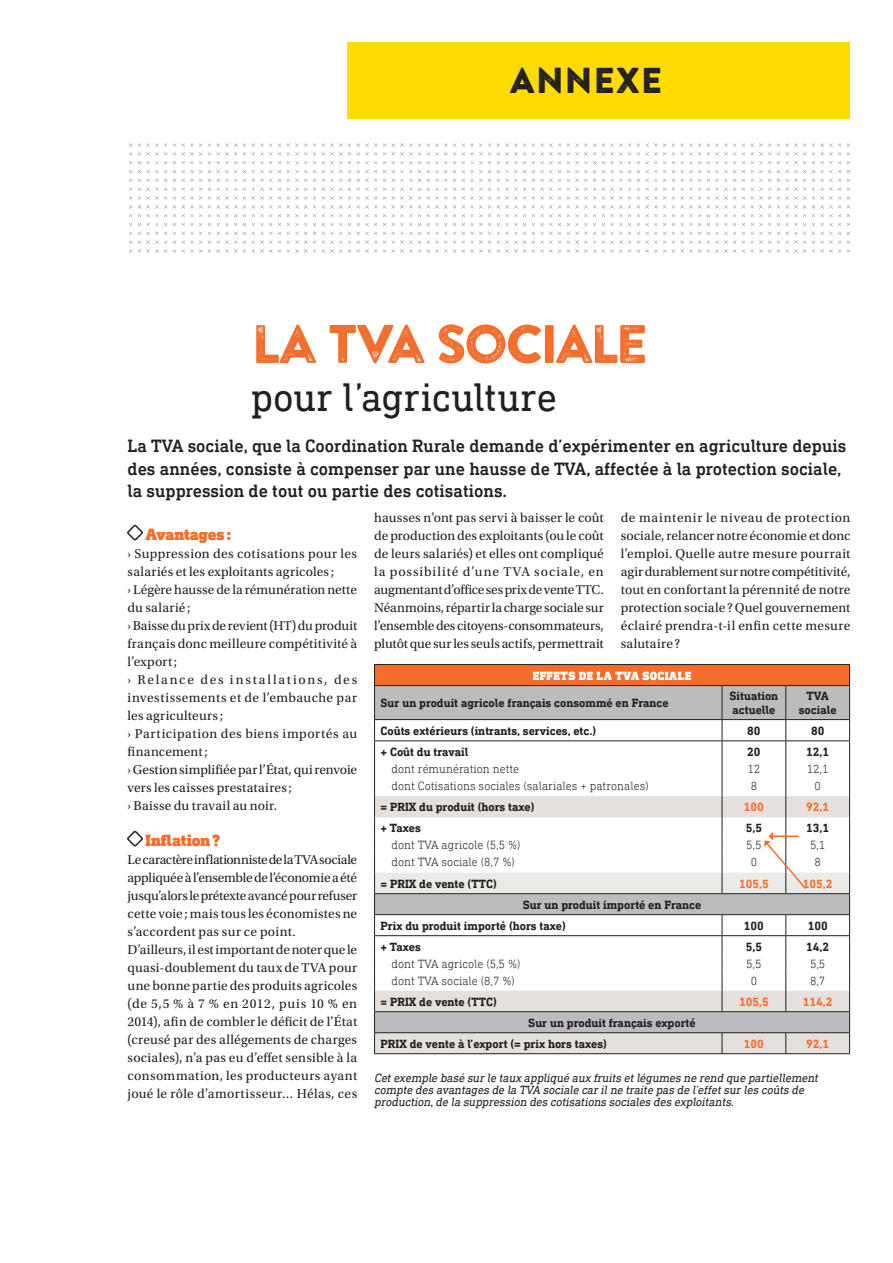
<style>
.page{position:relative;width:893px;height:1263px;background:#fff}
.page>*{position:absolute;margin:0;border:0;box-sizing:border-box;transform-origin:0 0}
.t1{font:54px "Brandon Printed One";letter-spacing:-.075em;color:#f36e2d}
.t2{font:40.2px "DIN Next Slab Pro";letter-spacing:-.005em;color:#231f20}
.t3{font:36px "Brandon Printed One";color:#231f20}
.t4{font:500 18px/22.5px "DIN Next Slab Pro";color:#231f20}
.t5{font:900 16.5px "DIN Next Slab Pro";letter-spacing:-.005em;color:#f36e2d}
.t6{font:13.5px/18px "Utopia Std";letter-spacing:.015em;color:#231f20}
.t7{font:700 12px/13.5px "DIN Next Slab Pro";color:#231f20}
.t8{font:italic 12px/12px "DIN Next Slab Pro";color:#231f20}
.t9{font:300 12px "DIN Next Slab Pro";color:#231f20}
.t10{font:700 12px "DIN Next Slab Pro";color:#f36e2d}
.t11{font:900 12px "DIN Next Slab Pro";letter-spacing:.02em;color:#fff}
</style>
<div class="page">
<svg style="left:127px;top:525px;width:16px;height:15px"></svg>
<svg style="left:127px;top:831px;width:16px;height:15px"></svg>
<div style="left:375px;top:664px;width:475px;height:21px;background:#f36e2d"></div>
<div style="left:375px;top:686px;width:474px;height:33px;background:#bcbcbf"></div>
<hr style="left:374px;top:664px;width:348px;height:1px;background:#231f20">
<svg style="left:374px;top:665px;width:1px;height:20px"></svg>
<hr style="left:722px;top:664px;width:64px;height:1px;background:#231f20">
<hr style="left:786px;top:664px;width:64px;height:1px;background:#231f20">
<svg style="left:849px;top:665px;width:1px;height:20px"></svg>
<hr style="left:374px;top:685px;width:348px;height:1px;background:#231f20">
<hr style="left:374px;top:686px;width:1px;height:33px;background:#231f20">
<hr style="left:722px;top:685px;width:64px;height:1px;background:#231f20">
<hr style="left:722px;top:686px;width:1px;height:33px;background:#231f20">
<hr style="left:786px;top:685px;width:64px;height:1px;background:#231f20">
<hr style="left:785px;top:686px;width:1px;height:33px;background:#231f20">
<hr style="left:849px;top:686px;width:1px;height:33px;background:#231f20">
<hr style="left:374px;top:719px;width:348px;height:1px;background:#231f20">
<hr style="left:722px;top:719px;width:64px;height:1px;background:#231f20">
<hr style="left:786px;top:719px;width:64px;height:1px;background:#231f20">
<hr style="left:374px;top:1053px;width:348px;height:1px;background:#231f20">
<hr style="left:722px;top:1053px;width:64px;height:1px;background:#231f20">
<hr style="left:786px;top:1053px;width:64px;height:1px;background:#231f20">
<svg style="left:374px;top:720px;width:476px;height:333px"></svg>
<img style="left:129px;top:143px;width:721px;height:110px">
<div style="left:348px;top:43px;width:502px;height:76px;background:#ffdc01"></div>
<h3 class="t3" style="left:510px;top:58px;width:155px">ANNEXE</h3>
<h1 class="t1" style="left:251px;top:310px;width:399px">LA TVA SOCIALE</h1>
<h2 class="t2" style="left:251px;top:374px;width:308px">pour l’agriculture</h2>
<h3 class="t4" style="left:128px;top:434px;width:720px">La TVA sociale, que la Coordination Rurale demande d’expérimenter en agriculture depuis des années, consiste à compenser par une hausse de TVA, affectée à la protection sociale, la suppression de tout ou partie des cotisations.</h3>
<p class="t5" style="left:145px;top:525px;width:87px">Avantages:</p>
<p class="t6" style="left:128px;top:545px;width:231px">› Suppression des cotisations pour les salariés et les exploitants agricoles ;<br>› Légère hausse de la rémunération nette du salarié;<br>› Baisse du prix de revient (HT) du produit français donc meilleure compétitivité à l’export;<br>› Relance des installations, des investissements et de l’embauche par les agriculteurs;<br>› Participation des biens importés au financement;<br>› Gestion simplifiée par l’État, qui renvoie vers les caisses prestataires ;<br>› Baisse du travail au noir.</p>
<p class="t5" style="left:145px;top:831px;width:76px">Inflation ?</p>
<p class="t6" style="left:128px;top:851px;width:231px">Le caractère inflationniste de la TVA sociale appliquée à l’ensemble de l’économie a été jusqu’alors le prétexte avancé pour refuser cette voie; mais tous les économistes ne s’accordent pas sur ce point.<br>D’ailleurs, il est important de noter que le quasi-doublement du taux de TVA pour une bonne partie des produits agricoles (de 5,5 % à 7 % en 2012, puis 10 % en 2014), afin de combler le déficit de l’État (creusé par des allégements de charges sociales), n’a pas eu d’effet sensible à la consommation, les producteurs ayant joué le rôle d’amortisseur… Hélas, ces</p>
<p class="t6" style="left:374px;top:509px;width:231px;text-align:justify">hausses n’ont pas servi à baisser le coût de production des exploitants (ou le coût de leurs salariés) et elles ont compliqué la possibilité d’une TVA sociale, en augmentant d’office ses prix de vente TTC.<br>Néanmoins, répartir la charge sociale sur l’ensemble des citoyens-consommateurs, plutôt que sur les seuls actifs, permettrait</p>
<p class="t6" style="left:621px;top:509px;width:231px;text-align:justify">de maintenir le niveau de protection sociale, relancer notre économie et donc l’emploi. Quelle autre mesure pourrait agir durablement sur notre compétitivité, tout en confortant la pérennité de notre protection sociale? Quel gouvernement éclairé prendra-t-il enfin cette mesure salutaire?</p>
<p class="t11" style="left:533px;top:668px;width:160px">EFFETS DE LA TVA SOCIALE</p>
<p class="t7" style="left:381px;top:696px;width:290px">Sur un produit agricole français consommé en France</p>
<p class="t7" style="left:729px;top:689px;width:50px">Situation actuelle</p>
<p class="t7" style="left:799px;top:689px;width:39px;text-align:center">TVA sociale</p>
<p class="t7" style="left:381px;top:724px;width:217px">Coûts extérieurs (intrants, services, etc.)</p>
<p class="t7" style="left:747px;top:724px;width:15px">80</p>
<p class="t7" style="left:811px;top:724px;width:15px">80</p>
<p class="t7" style="left:381px;top:745px;width:89px">+ Coût du travail</p>
<p class="t7" style="left:747px;top:745px;width:15px">20</p>
<p class="t7" style="left:806px;top:745px;width:25px">12,1</p>
<p class="t9" style="left:392px;top:762px;width:129px">dont rémunération nette</p>
<p class="t9" style="left:747px;top:762px;width:14px">12</p>
<p class="t9" style="left:807px;top:762px;width:23px">12,1</p>
<p class="t9" style="left:392px;top:779px;width:259px">dont Cotisations sociales (salariales + patronales)</p>
<p class="t9" style="left:751px;top:779px;width:8px">8</p>
<p class="t9" style="left:814px;top:779px;width:8px">0</p>
<p class="t7" style="left:381px;top:800px;width:155px">= PRIX du produit (hors taxe)</p>
<p class="t10" style="left:744px;top:800px;width:22px">100</p>
<p class="t10" style="left:806px;top:800px;width:25px">92,1</p>
<p class="t7" style="left:381px;top:821px;width:42px">+ Taxes</p>
<p class="t7" style="left:746px;top:821px;width:18px">5,5</p>
<p class="t7" style="left:806px;top:821px;width:25px">13,1</p>
<p class="t9" style="left:392px;top:838px;width:130px">dont TVA agricole (5,5 %)</p>
<p class="t9" style="left:746px;top:838px;width:17px">5,5</p>
<p class="t9" style="left:810px;top:838px;width:17px">5,1</p>
<p class="t9" style="left:392px;top:855px;width:125px">dont TVA sociale (8,7 %)</p>
<p class="t9" style="left:751px;top:855px;width:8px">0</p>
<p class="t9" style="left:814px;top:855px;width:8px">8</p>
<p class="t7" style="left:381px;top:877px;width:118px">= PRIX de vente (TTC)</p>
<p class="t10" style="left:739px;top:876px;width:31px">105,5</p>
<p class="t10" style="left:803px;top:876px;width:31px">105,2</p>
<p class="t7" style="left:381px;top:894px;width:322px;line-height:21px;text-indent:142px">Sur un produit importé en France<br>Prix du produit importé (hors taxe)</p>
<p class="t7" style="left:744px;top:919px;width:22px">100</p>
<p class="t7" style="left:808px;top:919px;width:22px">100</p>
<p class="t7" style="left:381px;top:940px;width:42px">+ Taxes</p>
<p class="t7" style="left:746px;top:940px;width:18px">5,5</p>
<p class="t7" style="left:806px;top:940px;width:25px">14,2</p>
<p class="t9" style="left:392px;top:957px;width:130px">dont TVA agricole (5,5 %)</p>
<p class="t9" style="left:746px;top:957px;width:17px">5,5</p>
<p class="t9" style="left:810px;top:957px;width:17px">5,5</p>
<p class="t9" style="left:392px;top:974px;width:125px">dont TVA sociale (8,7 %)</p>
<p class="t9" style="left:751px;top:974px;width:8px">0</p>
<p class="t9" style="left:810px;top:974px;width:17px">8,7</p>
<p class="t7" style="left:380px;top:995px;width:118px">= PRIX de vente (TTC)</p>
<p class="t10" style="left:739px;top:994px;width:31px">105,5</p>
<p class="t10" style="left:803px;top:994px;width:31px">114,2</p>
<p class="t7" style="left:380px;top:1012px;width:317px;line-height:21px;text-indent:148px">Sur un produit français exporté<br>PRIX de vente à l’export (= prix hors taxes)</p>
<p class="t10" style="left:744px;top:1036px;width:22px">100</p>
<p class="t10" style="left:806px;top:1036px;width:25px">92,1</p>
<p class="t8" style="left:374px;top:1072px;width:448px">Cetexemple basé sur le taux appliqué aux fruits etlégumes ne rend que partiellement compte des avantages de la TVA sociale car ilne traite pas de l’effetsur les coûts de production,de la suppression des cotisations sociales des exploitants.</p>
</div>
